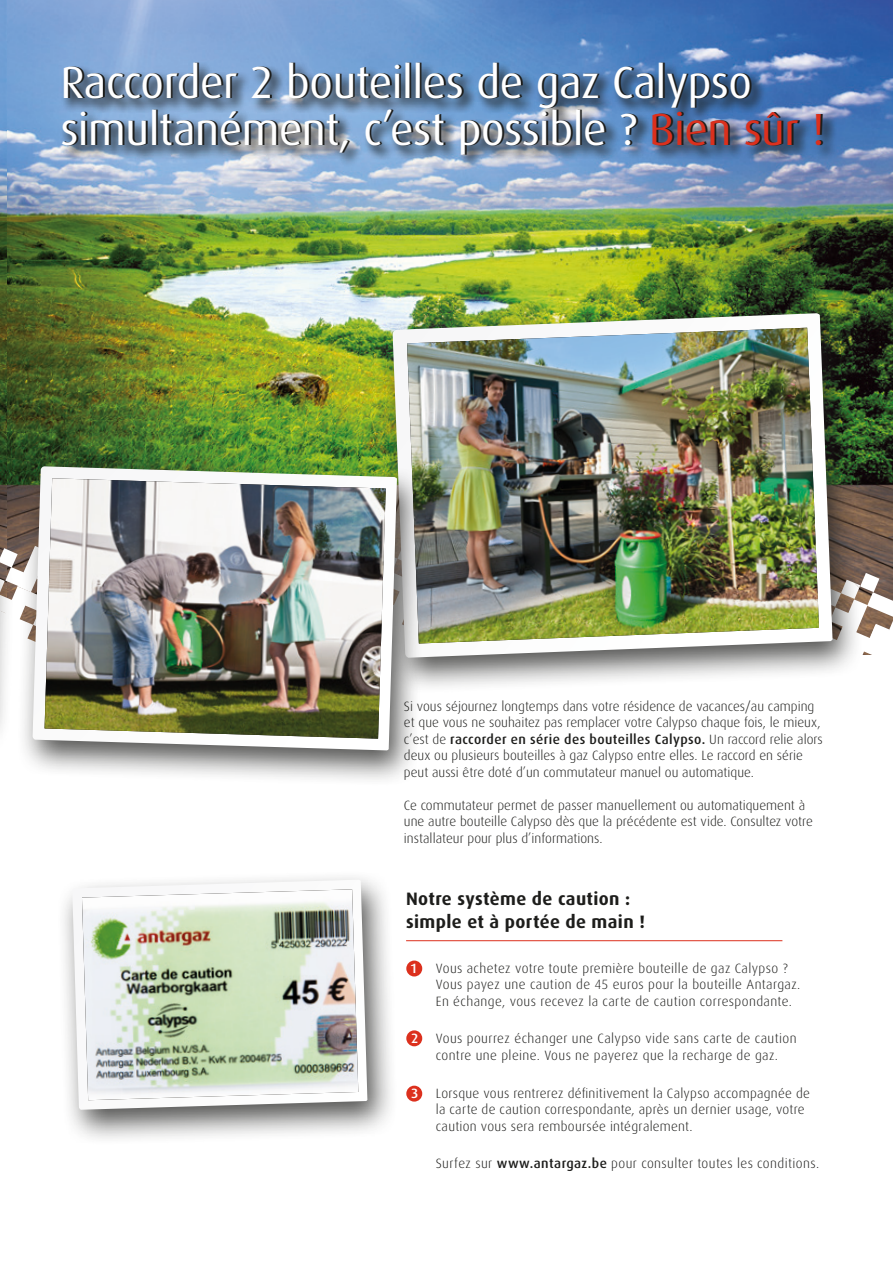
<style>
.page{position:relative;width:893px;height:1263px;background:#fff}
.page>*{position:absolute;margin:0;border:0;box-sizing:border-box;transform-origin:0 0}
.t1{font:45px/47px "Dax OT";letter-spacing:-.01em;color:#fff}
.t2{font:700 18px/22.5px "Dax OT";letter-spacing:.02em;color:#1d1d1b}
.Opsomming{font:300 13.5px/16.5px "Dax OT";letter-spacing:.005em;color:#1d1d1b}
.Opsomming-2{font:300 13.5px/16.5px "Dax OT";letter-spacing:.03em;color:#1d1d1b}
.t3{font:500 13.5px "Dax OT";color:#fff}
.s1{color:#dc301d}
.s2{font-weight:500}
</style>
<div class="page">
<img style="left:6px;top:0;width:887px;height:538px">
<img style="left:0;top:0;width:6px;height:538px">
<svg style="left:406px;top:533px;width:487px;height:569px"></svg>
<svg style="left:596px;top:905px;width:67px;height:95px"></svg>
<svg style="left:646px;top:818px;width:38px;height:27px"></svg>
<svg style="left:607px;top:841px;width:33px;height:25px"></svg>
<svg style="left:630px;top:787px;width:19px;height:19px"></svg>
<svg style="left:614px;top:741px;width:47px;height:38px"></svg>
<svg style="left:436px;top:694px;width:196px;height:41px"></svg>
<svg style="left:870px;top:624px;width:19px;height:19px"></svg>
<svg style="left:863px;top:573px;width:30px;height:44px"></svg>
<svg style="left:0;top:538px;width:16px;height:57px"></svg>
<div style="left:56px;top:869px;width:342px;height:277px;background:#1d1d1b;opacity:.75"></div>
<svg style="left:72px;top:880px;width:295px;height:230px"></svg>
<img style="left:82px;top:889px;width:276px;height:211px">
<div style="left:377px;top:303px;width:486px;height:391px;background:#1d1d1b;opacity:.75"></div>
<img style="left:393px;top:313px;width:439px;height:345px">
<img style="left:407px;top:328px;width:412px;height:315px">
<div style="left:16px;top:456px;width:411px;height:331px;background:#1d1d1b;opacity:.75"></div>
<svg style="left:33px;top:466px;width:364px;height:284px"></svg>
<img style="left:45px;top:478px;width:341px;height:261px">
<hr style="left:406px;top:940px;width:376px;height:1px;background:#dc301d">
<div style="left:0;top:548px;width:14px;height:205px;background:#1d1d1b;opacity:.75"></div>
<div style="left:60px;top:61px;width:775px;height:109px;background:#1d1d1b;opacity:.75"></div>
<div style="left:406px;top:960px;width:16px;height:16px;background:#dc301d;border-radius:50%"></div>
<div style="left:406px;top:1030px;width:16px;height:16px;background:#dc301d;border-radius:50%"></div>
<div style="left:406px;top:1086px;width:16px;height:15px;background:#dc301d;border-radius:50%"></div>
<p class="t1" style="left:60px;top:51px;width:765px">Raccorder 2 bouteilles de gaz Calypso simultanément, c’est possible ? <span class="s1">Bien sûr !</span></p>
<p class="Opsomming" style="left:404px;top:695px;width:420px">Si vous séjournez longtemps dans votre résidence de vacances/au camping et que vous ne souhaitez pas remplacer votre Calypso chaque fois, le mieux, c’est de <span class="s2">raccorder en série des bouteilles Calypso.</span> Un raccord relie alors deux ou plusieurs bouteilles à gaz Calypso entre elles. Le raccord en série peut aussi être doté d’un commutateur manuel ou automatique.</p>
<p class="Opsomming" style="left:404px;top:794px;width:410px">Ce commutateur permet de passer manuellement ou automatiquement à une autre bouteille Calypso dès que la précédente est vide. Consultez votre installateur pour plus d’informations.</p>
<p class="t2" style="left:406px;top:884px;width:241px">Notre système de caution : simple et à portée de main !</p>
<p class="Opsomming-2" style="left:436px;top:957px;width:366px">Vous achetez votre toute première bouteille de gaz Calypso ?<br>Vous payez une caution de 45 euros pour la bouteille Antargaz.<br>En échange, vous recevez la carte de caution correspondante.</p>
<p class="Opsomming-2" style="left:436px;top:1028px;width:362px">Vous pourrez échanger une Calypso vide sans carte de caution contre une pleine. Vous ne payerez que la recharge de gaz.</p>
<p class="Opsomming" style="left:436px;top:1082px;width:376px">Lorsque vous rentrerez définitivement la Calypso accompagnée de la carte de caution correspondante, après un dernier usage, votre caution vous sera remboursée intégralement.</p>
<p class="Opsomming-2" style="left:436px;top:1153px;width:385px">Surfez sur <span class="s2">www.antargaz.be</span> pour consulter toutes les conditions.</p>
<p class="t3" style="left:410px;top:955px;width:9px">1</p>
<p class="t3" style="left:411px;top:1026px;width:9px">2</p>
<p class="t3" style="left:411px;top:1081px;width:9px">3</p>
</div>
